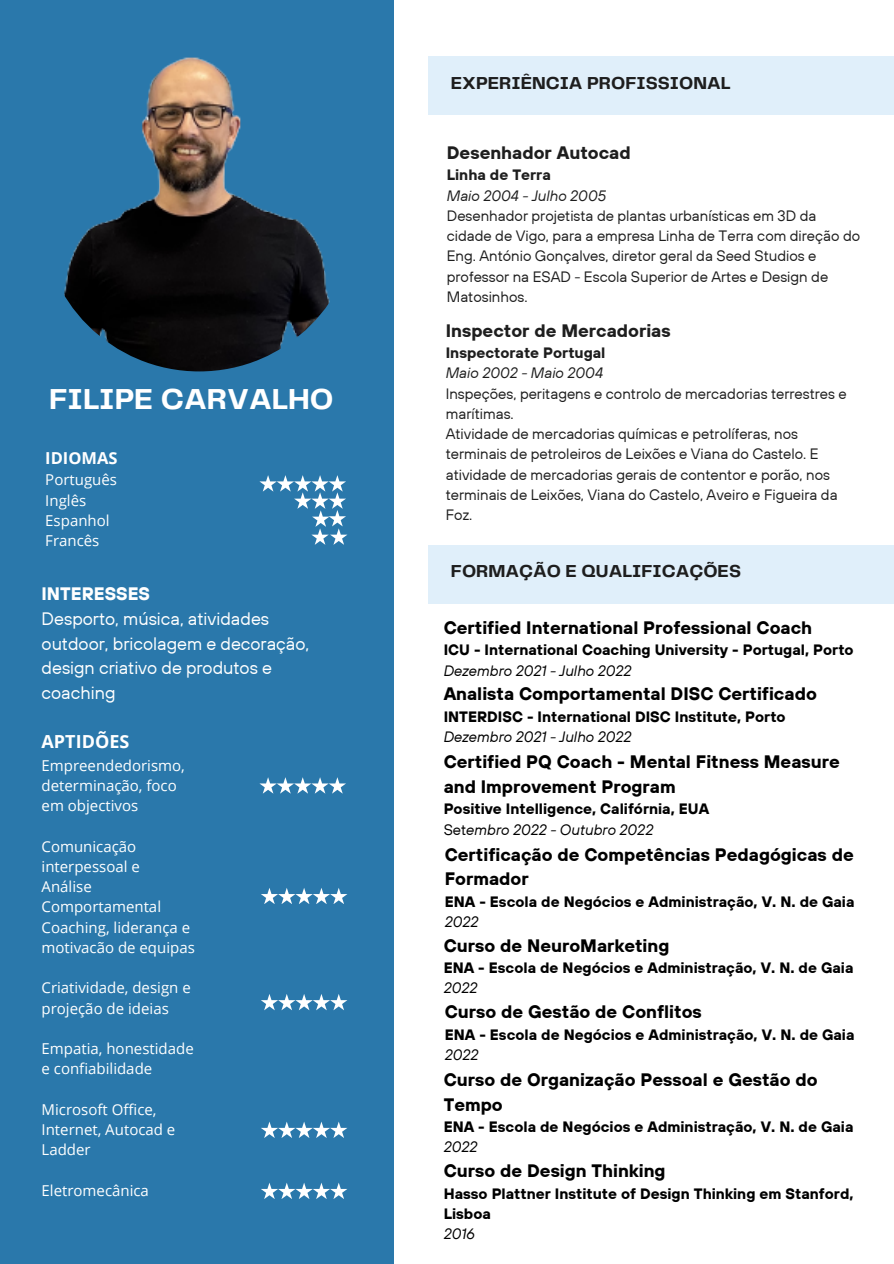
<style>
.page{position:relative;width:894px;height:1264px;background:#fff}
.page>*{position:absolute;margin:0;border:0;box-sizing:border-box;transform-origin:0 0}
.t1{font:700 30px "Telegraf";color:#fff}
.t2{font:700 18px/24.8px "TT Hoves";color:#000}
.t3{font:18px/24.8px "TT Hoves";color:#fff}
.t4{font:700 18px "Telegraf";color:#1e1e1e}
.t5{font:700 18px "TT Hoves";color:#1e1e1e}
.t6{font:700 18px "Open Sans";color:#fff}
.t7{font:700 16.5px "Open Sans";color:#fff}
.t8{font:15px/20.2px "TT Hoves";color:#1e1e1e}
.t9{font:700 15px/20.2px "TT Hoves";color:#000}
.t10{font:15px/20.2px "Open Sans";color:#fff}
.t11{font:italic 15px "TT Hoves";color:#000}
.t12{font:italic 15px "TT Hoves";color:#1e1e1e}
.t13{font:700 15px "TT Hoves";color:#1e1e1e}
.s1{font-weight:700}
.s2{font-weight:400}
.s3{font-weight:400;font-style:italic}
</style>
<div class="page">
<div style="left:0;top:0;width:394px;height:1263px;background:#2a78ab"></div>
<img style="left:42px;top:56px;width:314px;height:315px;border-radius:50%">
<div style="left:428px;top:56px;width:465px;height:59px;background:#e0effa"></div>
<svg style="left:259px;top:475px;width:88px;height:70px"></svg>
<div style="left:428px;top:545px;width:465px;height:58px;background:#e0effa"></div>
<svg style="left:259px;top:777px;width:87px;height:16px"></svg>
<svg style="left:261px;top:888px;width:86px;height:16px"></svg>
<svg style="left:261px;top:994px;width:86px;height:16px"></svg>
<svg style="left:261px;top:1121px;width:86px;height:17px"></svg>
<svg style="left:261px;top:1183px;width:86px;height:16px"></svg>
<h3 class="t1" style="left:49px;top:386px;width:286px">FILIPE CARVALHO</h3>
<h1 class="t7" style="left:45px;top:446px;width:74px">IDIOMAS</h1>
<p class="t10" style="left:45px;top:469px;width:73px">Português</p>
<p class="t10" style="left:45px;top:489px;width:42px">Inglês</p>
<p class="t10" style="left:45px;top:510px;width:66px">Espanhol</p>
<p class="t10" style="left:45px;top:530px;width:56px">Francês</p>
<h3 class="t3" style="left:42px;top:581px;width:269px"><span class="s1">INTERESSES<br></span>Desporto, música, atividades outdoor, bricolagem e decoração, design criativo de produtos e coaching</h3>
<h3 class="t6" style="left:42px;top:729px;width:89px">APTIDÕES</h3>
<p class="t10" style="left:42px;top:754px;width:145px">Empreendedorismo,</p>
<p class="t10" style="left:42px;top:774px;width:137px">determinação, foco em objectivos</p>
<p class="t10" style="left:42px;top:835px;width:100px">Comunicação interpessoal e</p>
<p class="t10" style="left:42px;top:876px;width:121px">Análise<br>Comportamental</p>
<p class="t10" style="left:42px;top:916px;width:150px">Coaching, liderança e</p>
<p class="t10" style="left:42px;top:936px;width:155px">motivacão de equipas</p>
<p class="t10" style="left:42px;top:977px;width:151px">Criatividade, design e projeção de ideias</p>
<p class="t10" style="left:42px;top:1038px;width:154px">Empatia, honestidade e confiabilidade</p>
<p class="t10" style="left:42px;top:1098px;width:135px">Microsoft Office,<br>Internet, Autocad e<br>Ladder</p>
<p class="t10" style="left:42px;top:1179px;width:109px">Eletromecânica</p>
<p class="t4" style="left:451px;top:75px;width:281px">EXPERIÊNCIA PROFISSIONAL</p>
<h2 class="t5" style="left:446px;top:141px;width:185px">Desenhador Autocad</h2>
<p class="t13" style="left:446px;top:165px;width:105px">Linha de Terra</p>
<p class="t12" style="left:446px;top:186px;width:161px">Maio 2004 - Julho 2005</p>
<p class="t8" style="left:446px;top:205px;width:415px">Desenhador projetista de plantas urbanísticas em 3D da cidade de Vigo, para a empresa Linha de Terra com direção do Eng. António Gonçalves, diretor geral da Seed Studios e professor na ESAD - Escola Superior de Artes e Design de Matosinhos.</p>
<p class="t5" style="left:445px;top:318px;width:226px">Inspector de Mercadorias</p>
<p class="t13" style="left:445px;top:343px;width:161px">Inspectorate Portugal</p>
<p class="t12" style="left:445px;top:363px;width:159px">Maio 2002 - Maio 2004</p>
<p class="t8" style="left:445px;top:383px;width:402px">Inspeções, peritagens e controlo de mercadorias terrestres e marítimas.</p>
<p class="t8" style="left:445px;top:423px;width:393px">Atividade de mercadorias químicas e petrolíferas, nos terminais de petroleiros de Leixões e Viana do Castelo. E atividade de mercadorias gerais de contentor e porão, nos terminais de Leixões, Viana do Castelo, Aveiro e Figueira da Foz.</p>
<p class="t4" style="left:451px;top:563px;width:291px">FORMAÇÃO E QUALIFICAÇÕES</p>
<p class="t2" style="left:443px;top:615px;width:370px">Certified International Professional Coach</p>
<h2 class="t9" style="left:443px;top:639px;width:411px">ICU - International Coaching University - Portugal, Porto</h2>
<p class="t11" style="left:443px;top:660px;width:189px">Dezembro 2021 - Julho 2022</p>
<p class="t2" style="left:443px;top:681px;width:374px">Analista Comportamental DISC Certificado</p>
<p class="t9" style="left:443px;top:706px;width:343px">INTERDISC - International DISC Institute, Porto</p>
<p class="t11" style="left:443px;top:727px;width:189px">Dezembro 2021 - Julho 2022</p>
<p class="t2" style="left:443px;top:749px;width:397px">Certified PQ Coach - Mental Fitness Measure and Improvement Program</p>
<p class="t9" style="left:443px;top:798px;width:267px">Positive Intelligence, Califórnia, EUA<br><span class="s2">Set</span><span class="s3">embro 2022 - Outubro 2022</span></p>
<p class="t2" style="left:444px;top:841px;width:410px">Certificação de Competências Pedagógicas de<br>Formador</p>
<p class="t9" style="left:444px;top:891px;width:411px">ENA - Escola de Negócios e Administração, V. N. de Gaia<br><span class="s3">2022</span></p>
<p class="t2" style="left:443px;top:932px;width:227px">Curso de NeuroMarketing</p>
<p class="t9" style="left:443px;top:957px;width:411px">ENA - Escola de Negócios e Administração, V. N. de Gaia</p>
<p class="t11" style="left:443px;top:978px;width:35px">2022</p>
<h2 class="t2" style="left:444px;top:999px;width:258px">Curso de Gestão de Conflitos</h2>
<p class="t9" style="left:444px;top:1023px;width:411px">ENA - Escola de Negócios e Administração, V. N. de Gaia<br><span class="s3">2022</span></p>
<p class="t2" style="left:443px;top:1066px;width:375px">Curso de Organização Pessoal e Gestão do<br>Tempo</p>
<p class="t9" style="left:443px;top:1116px;width:411px">ENA - Escola de Negócios e Administração, V. N. de Gaia<br><span class="s3">2022</span></p>
<p class="t2" style="left:443px;top:1158px;width:223px">Curso de Design Thinking</p>
<p class="t9" style="left:443px;top:1182px;width:411px">Hasso Plattner Institute of Design Thinking em Stanford,<br>Lisboa</p>
<p class="t11" style="left:443px;top:1223px;width:33px">2016</p>
</div>
